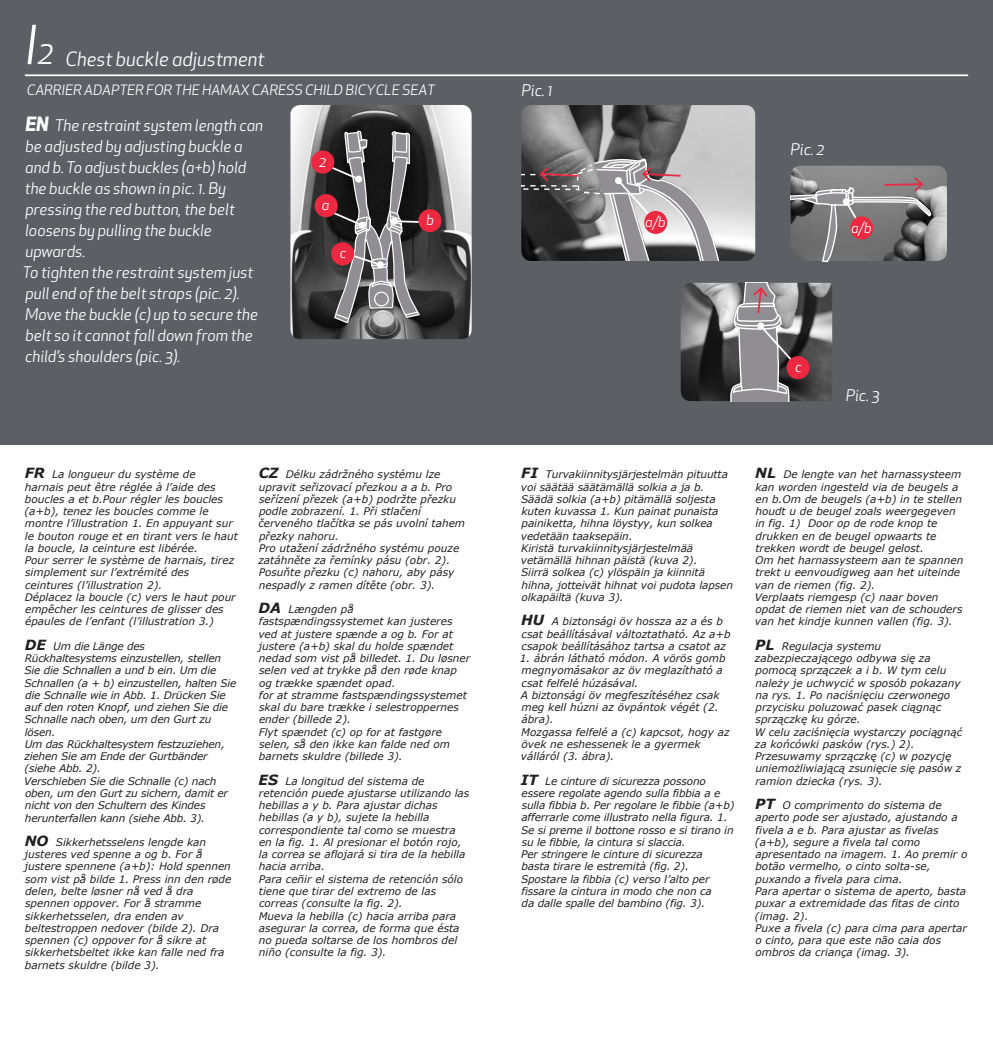
<style>
.page{position:relative;width:993px;height:1042px;background:#fff}
.page>*{position:absolute;margin:0;border:0;box-sizing:border-box;transform-origin:0 0}
.t1{font:italic 19.25px "Apex New";color:#fff}
.t2{font:italic 15.75px/21px "Apex New";color:#fff}
.t3{font:italic 14px "Apex New";color:#fff}
.t4{font:italic 700 14px "Verdana";color:#231f20}
.t5{font:italic 10.5px/12.2px "Verdana";color:#231f20}
.t6{font:italic 10.5px/12.2px "Verdana";letter-spacing:-.02em;color:#231f20}
.s1{font-size:52.5px}
.s2{font-size:31.5px}
.s3{font-weight:700;font-size:19.25px}
.s4{font-weight:700;font-size:14px}
</style>
<div class="page">
<div style="left:0;top:0;width:992px;height:444px;background:#5c6065"></div>
<img style="left:290px;top:105px;width:181px;height:234px">
<img style="left:521px;top:105px;width:234px;height:156px">
<img style="left:680px;top:283px;width:152px;height:118px">
<img style="left:790px;top:166px;width:156px;height:95px">
<hr style="left:25px;top:74px;width:942px;height:2px;background:#fff">
<svg style="left:730px;top:283px;width:69px;height:118px;background:#939092"></svg>
<div style="left:757px;top:322px;width:7px;height:7px;background:#fff;border-radius:50%"></div>
<svg style="left:314px;top:194px;width:23px;height:23px"></svg>
<div style="left:418px;top:209px;width:23px;height:23px;background:#ec2940;border-radius:50%"></div>
<div style="left:786px;top:356px;width:23px;height:23px;background:#ec2940;border-radius:50%"></div>
<svg style="left:790px;top:175px;width:140px;height:87px;background:#827a7b"></svg>
<svg style="left:521px;top:159px;width:198px;height:102px;background:#898384"></svg>
<svg style="left:318px;top:131px;width:115px;height:192px;background:#5f5457"></svg>
<div style="left:355px;top:176px;width:7px;height:7px;background:#fff;border-radius:50%"></div>
<div style="left:311px;top:151px;width:23px;height:23px;background:#ec2940;border-radius:50%"></div>
<h1 class="t1" style="left:24px;top:47px;width:242px"><span class="s1">I</span><span class="s2">2</span> Chest buckle adjustment</h1>
<h3 class="t3" style="left:27px;top:81px;width:18px">Carrier</h3>
<h3 class="t3" style="left:84px;top:81px;width:19px">Adapter</h3>
<h3 class="t3" style="left:146px;top:81px;width:38px">for the</h3>
<h3 class="t3" style="left:202px;top:81px;width:20px">Hamax</h3>
<h3 class="t3" style="left:252px;top:81px;width:18px">Caress</h3>
<h3 class="t3" style="left:305px;top:81px;width:50px">childbicyc</h3>
<h3 class="t3" style="left:384px;top:81px;width:28px">le seat</h3>
<h2 class="t2" style="left:521px;top:80px;width:33px">Pic. 1</h2>
<p class="t2" style="left:23px;top:115px;width:242px"><span class="s3">EN</span> The restraint system length can be adjusted by adjusting buckle a and b. To adjust buckles (a+b) hold the buckle as shown in pic. 1. By pressing the red button, the belt loosens by pulling the buckle upwards.<br>To tighten the restraint system just pull end of the belt straps (pic. 2).<br>Move the buckle (c) up to secure the belt so it cannot fall down from the child’s shoulders (pic. 3).</p>
<h3 class="t3" style="left:319px;top:153px;width:8px">2</h3>
<h3 class="t3" style="left:322px;top:196px;width:9px">a</h3>
<h3 class="t3" style="left:339px;top:244px;width:8px">c</h3>
<h3 class="t3" style="left:426px;top:211px;width:9px">b</h3>
<h3 class="t3" style="left:645px;top:213px;width:22px">a/b</h3>
<h2 class="t2" style="left:790px;top:139px;width:35px">Pic. 2</h2>
<h3 class="t3" style="left:850px;top:219px;width:22px">a/b</h3>
<h3 class="t3" style="left:794px;top:358px;width:8px">c</h3>
<h2 class="t2" style="left:845px;top:385px;width:35px">Pic. 3</h2>
<p class="t5" style="left:25px;top:468px;width:215px"><span class="s4">FR</span> La longueur du système de<br>harnais peut être réglée à l’aide des boucles a et b.Pour régler les boucles (a+b), tenez les boucles comme le montre l’illustration 1. En appuyant sur le bouton rouge et en tirant vers le haut la boucle, la ceinture est libérée.<br>Pour serrer le système de harnais, tirez simplement sur l’extrémité des ceintures (l’illustration 2).<br>Déplacez la boucle (c) vers le haut pour empêcher les ceintures de glisser des épaules de l’enfant (l’illustration 3.)</p>
<p class="t6" style="left:24px;top:640px;width:214px"><span class="s4">DE</span> Um die Länge des<br>Rückhaltesystems einzustellen, stellen<br>Sie die Schnallen a und b ein. Um die<br>Schnallen (a + b) einzustellen, halten Sie die Schnalle wie in Abb. 1. Drücken Sie auf den roten Knopf, und ziehen Sie die<br>Schnalle nach oben, um den Gurt zu lösen.<br>Um das Rückhaltesystem festzuziehen, ziehen Sie am Ende der Gurtbänder (siehe Abb. 2).<br>Verschieben Sie die Schnalle (c) nach oben, um den Gurt zu sichern, damit er nicht von den Schultern des Kindes herunterfallen kann (siehe Abb. 3).</p>
<h3 class="t4" style="left:25px;top:831px;width:13px">NO</h3>
<p class="t5" style="left:25px;top:836px;width:208px;text-indent:31px">Sikkerhetsselens lengde kan justeres ved spenne a og b. For å justere spennene (a+b): Hold spennen som vist på bilde 1. Press inn den røde delen, belte løsner nå ved å dra spennen oppover. For å stramme sikkerhetsselen, dra enden av beltestroppen nedover (bilde 2). Dra spennen (c) oppover for å sikre at sikkerhetsbeltet ikke kan falle ned fra barnets skuldre (bilde 3).</p>
<p class="t5" style="left:258px;top:468px;width:208px"><span class="s4">CZ</span> Délku zádržného systému lze upravit seřizovací přezkou a a b. Pro seřízení přezek (a+b) podržte přezku podle zobrazení. 1. Při stlačení červeného tlačítka se pás uvolní tahem přezky nahoru.<br>Pro utažení zádržného systému pouze zatáhněte za řemínky pásu (obr. 2).<br>Posuňte přezku (c) nahoru, aby pásy nespadly z ramen dítěte (obr. 3).</p>
<p class="t5" style="left:258px;top:603px;width:213px"><span class="s4">DA</span> Længden på fastspændingssystemet kan justeres ved at justere spænde a og b. For at justere (a+b) skal du holde spændet nedad som vist på billedet. 1. Du løsner selen ved at trykke på den røde knap og trække spændet opad.<br>for at stramme fastspændingssystemet skal du bare trække i selestroppernes ender (billede 2).<br>Flyt spændet (c) op for at fastgøre selen, så den ikke kan falde ned om barnets skuldre (billede 3).</p>
<h3 class="t4" style="left:258px;top:769px;width:11px">ES</h3>
<p class="t5" style="left:258px;top:774px;width:212px;text-indent:27px">La longitud del sistema de retención puede ajustarse utilizando las hebillas a y b. Para ajustar dichas hebillas (a y b), sujete la hebilla correspondiente tal como se muestra en la fig. 1. Al presionar el botón rojo, la correa se aflojará si tira de la hebilla hacia arriba.<br>Para ceñir el sistema de retención sólo tiene que tirar del extremo de las correas (consulte la fig. 2).<br>Mueva la hebilla (c) hacia arriba para asegurar la correa, de forma que ésta no pueda soltarse de los hombros del niño (consulte la fig. 3).</p>
<p class="t5" style="left:521px;top:468px;width:213px"><span class="s4">FI</span> Turvakiinnitysjärjestelmän pituutta voi säätää säätämällä solkia a ja b.<br>Säädä solkia (a+b) pitämällä soljesta kuten kuvassa 1. Kun painat punaista painiketta, hihna löystyy, kun solkea vedetään taaksepäin.<br>Kiristä turvakiinnitysjärjestelmää vetämällä hihnan päistä (kuva 2).<br>Siirrä solkea (c) ylöspäin ja kiinnitä hihna, jotteivät hihnat voi pudota lapsen olkapäiltä (kuva 3).</p>
<p class="t5" style="left:521px;top:615px;width:211px"><span class="s4">HU</span> A biztonsági öv hossza az a és b csat beállításával változtatható. Az a+b csapok beállításához tartsa a csatot az</p>
<p class="t5" style="left:519px;top:652px;width:211px">1. ábrán látható módon. A vörös gomb megnyomásakor az öv meglazítható a csat felfelé húzásával.<br>A biztonsági öv megfeszítéséhez csak meg kell húzni az övpántok végét (2. ábra).<br>Mozgassa felfelé a (c) kapcsot, hogy az övek ne eshessenek le a gyermek válláról (3. ábra).</p>
<p class="t5" style="left:520px;top:774px;width:215px"><span class="s4">IT</span> Le cinture di sicurezza possono essere regolate agendo sulla fibbia a e sulla fibbia b. Per regolare le fibbie (a+b) afferrarle come illustrato nella figura. 1.<br>Se si preme il bottone rosso e si tirano in su le fibbie, la cintura si slaccia.<br>Per stringere le cinture di sicurezza<br>basta tirare le estremità (fig. 2).<br>Spostare la fibbia (c) verso l’alto per fissare la cintura in modo che non ca<br>da dalle spalle del bambino (fig. 3).</p>
<h3 class="t4" style="left:754px;top:463px;width:11px">NL</h3>
<p class="t5" style="left:754px;top:468px;width:210px;text-indent:29px">De lengte van het harnassysteem kan worden ingesteld via de beugels a en b.Om de beugels (a+b) in te stellen houdt u de beugel zoals weergegeven in fig. 1) Door op de rode knop te drukken en de beugel opwaarts te trekken wordt de beugel gelost.<br>Om het harnassysteem aan te spannen trekt u eenvoudigweg aan het uiteinde van de riemen (fig. 2).<br>Verplaats riemgesp (c) naar boven opdat de riemen niet van de schouders van het kindje kunnen vallen (fig. 3).</p>
<h3 class="t4" style="left:754px;top:635px;width:11px">PL</h3>
<p class="t5" style="left:754px;top:640px;width:209px;text-indent:27px">Regulacja systemu zabezpieczającego odbywa się za pomocą sprzączek a i b. W tym celu należy je uchwycić w sposób pokazany na rys. 1. Po naciśnięciu czerwonego przycisku poluzować pasek ciągnąc sprzączkę ku górze.<br>W celu zaciśnięcia wystarczy pociągnąć za końcówki pasków (rys.) 2).<br>Przesuwamy sprzączkę (c) w pozycję uniemożliwiającą zsunięcie się pasów z ramion dziecka (rys. 3).</p>
<h3 class="t4" style="left:754px;top:794px;width:12px">PT</h3>
<p class="t5" style="left:754px;top:799px;width:214px;text-indent:27px">O comprimento do sistema de aperto pode ser ajustado, ajustando a fivela a e b. Para ajustar as fivelas (a+b), segure a fivela tal como apresentado na imagem. 1. Ao premir o botão vermelho, o cinto solta-se, puxando a fivela para cima.<br>Para apertar o sistema de aperto, basta puxar a extremidade das fitas de cinto (imag. 2).<br>Puxe a fivela (c) para cima para apertar o cinto, para que este não caia dos ombros da criança (imag. 3).</p>
</div>
